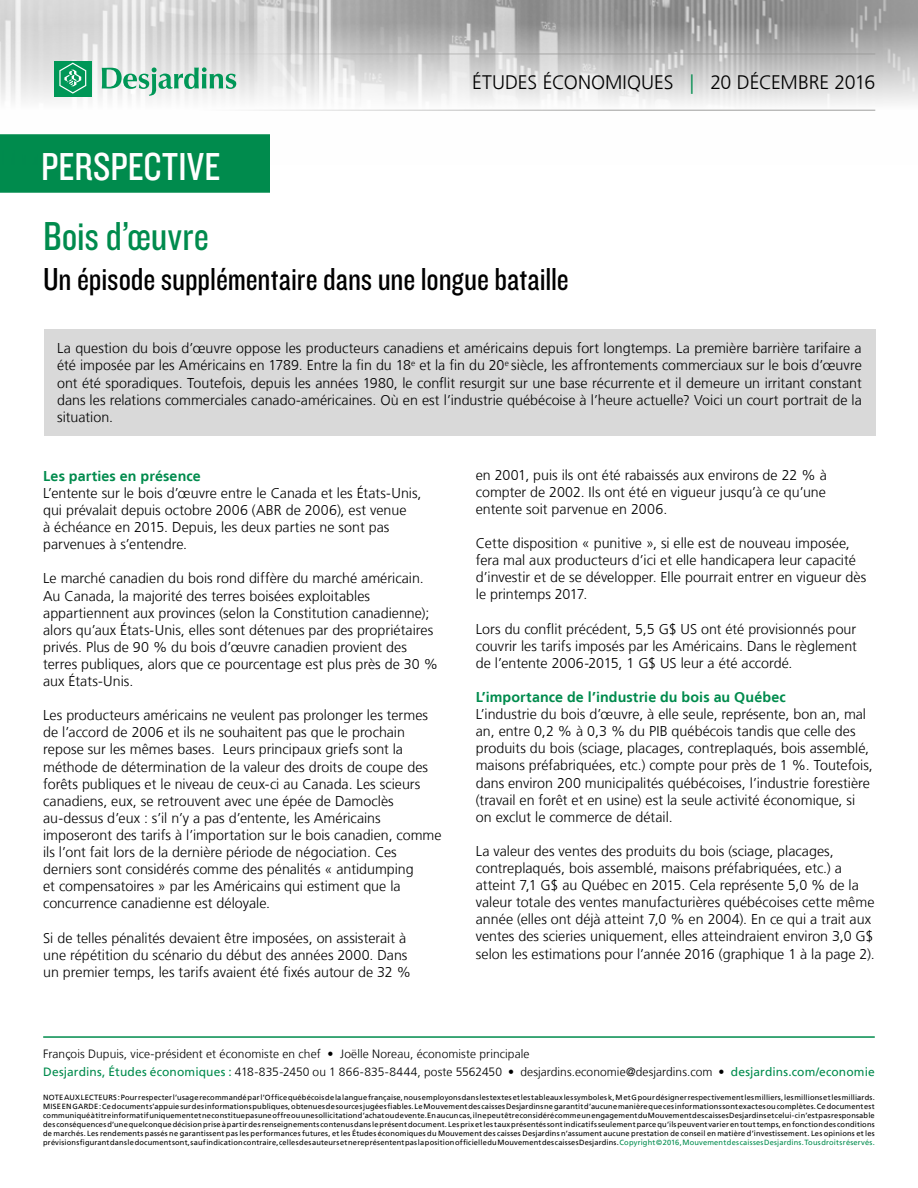
<style>
.page{position:relative;width:918px;height:1188px;background:#fff}
.page>*{position:absolute;margin:0;border:0;box-sizing:border-box;transform-origin:0 0}
.t1{font:42px "Knockout 29 Junior Ltweight";color:#008b4d}
.t2{font:40.5px "Knockout 29 Junior Ltweight";letter-spacing:.005em;color:#fff}
.t3{font:33px "Knockout 29 Junior Ltweight";letter-spacing:-.005em;color:#000}
.t4{font:300 19.5px "Frutiger LT";letter-spacing:-.005em;color:#000}
.t5{font:300 14.25px/17.1px "Frutiger LT";color:#000}
.t6{font:700 14.25px "Frutiger LT";letter-spacing:.01em;color:#008b4d}
.t7{font:300 12px/18.1px "Frutiger LT";letter-spacing:.005em;color:#000}
.t8{font:7.5px/9px "Frutiger LT";letter-spacing:.025em;color:#000;text-align:justify}
.s1{color:#008b4d}
.s2{font-weight:400;color:#008b4d}
</style>
<div class="page">
<div style="left:0;top:135px;width:269px;height:57px;background:#008b4d"></div>
<div style="left:0;top:134px;width:270px;height:59px;border:2px solid #008b4d"></div>
<hr style="left:43px;top:1036px;width:832px;height:2px;background:#008b4d">
<img style="left:0;top:0;width:918px;height:164px">
<hr style="left:43px;top:54px;width:832px;height:1px;background:#9d9d9c">
<hr style="left:43px;top:110px;width:832px;height:1px;background:#9d9d9c">
<div style="left:54px;top:61px;width:38px;height:36px;background:#009757"></div>
<svg style="left:59px;top:63px;width:27px;height:31px"></svg>
<svg style="left:102px;top:67px;width:134px;height:29px"></svg>
<div style="left:44px;top:329px;width:831px;height:106px;background:#d9d9d9"></div>
<h2 class="t2" style="left:41px;top:140px;width:181px">PERSPECTIVE</h2>
<h3 class="t4" style="left:472px;top:72px;width:405px">ÉTUDES ÉCONOMIQUES <span class="s1">|</span> 20 DÉCEMBRE 2016</h3>
<h1 class="t1" style="left:43px;top:209px;width:167px">Bois d’œuvre</h1>
<h3 class="t3" style="left:43px;top:257px;width:527px">Un épisode supplémentaire dans une longue bataille</h3>
<p class="t5" style="left:57px;top:340px;width:806px;text-align:justify">La question du bois d’œuvre oppose les producteurs canadiens et américains depuis fort longtemps. La première barrière tarifaire a été imposée par les Américains en 1789. Entre la fin du 18<sup>e</sup> et la fin du 20<sup>e</sup> siècle, les affrontements commerciaux sur le bois d’œuvre ont été sporadiques. Toutefois, depuis les années 1980, le conflit resurgit sur une base récurrente et il demeure un irritant constant dans les relations commerciales canado-américaines. Où en est l’industrie québécoise à l’heure actuelle? Voici un court portrait de la situation.</p>
<p class="t6" style="left:43px;top:468px;width:159px">Les parties en présence</p>
<p class="t5" style="left:43px;top:485px;width:380px">L’entente sur le bois d’œuvre entre le Canada et les États‑Unis, qui prévalait depuis octobre 2006 (ABR de 2006), est venue<br>à échéance en 2015. Depuis, les deux parties ne sont pas parvenues à s’entendre.</p>
<p class="t5" style="left:43px;top:570px;width:396px">Le marché canadien du bois rond diffère du marché américain.<br>Au Canada, la majorité des terres boisées exploitables appartiennent aux provinces (selon la Constitution canadienne); alors qu’aux États-Unis, elles sont détenues par des propriétaires privés. Plus de 90 % du bois d’œuvre canadien provient des terres publiques, alors que ce pourcentage est plus près de 30 % aux États-Unis.</p>
<p class="t5" style="left:43px;top:707px;width:400px">Les producteurs américains ne veulent pas prolonger les termes de l’accord de 2006 et ils ne souhaitent pas que le prochain repose sur les mêmes bases. Leurs principaux griefs sont la méthode de détermination de la valeur des droits de coupe des forêts publiques et le niveau de ceux-ci au Canada. Les scieurs canadiens, eux, se retrouvent avec une épée de Damoclès au-dessus d’eux : s’il n’y a pas d’entente, les Américains imposeront des tarifs à l’importation sur le bois canadien, comme ils l’ont fait lors de la dernière période de négociation. Ces derniers sont considérés comme des pénalités « antidumping<br>et compensatoires » par les Américains qui estiment que la concurrence canadienne est déloyale.</p>
<p class="t5" style="left:43px;top:929px;width:369px">Si de telles pénalités devaient être imposées, on assisterait à une répétition du scénario du début des années 2000. Dans un premier temps, les tarifs avaient été fixés autour de 32 %</p>
<p class="t5" style="left:476px;top:466px;width:352px;text-align:justify">en 2001, puis ils ont été rabaissés aux environs de 22 % à compter de 2002. Ils ont été en vigueur jusqu’à ce qu’une entente soit parvenue en 2006.</p>
<p class="t5" style="left:476px;top:535px;width:392px">Cette disposition « punitive », si elle est de nouveau imposée, fera mal aux producteurs d’ici et elle handicapera leur capacité d’investir et de se développer. Elle pourrait entrer en vigueur dès le printemps 2017.</p>
<p class="t5" style="left:476px;top:620px;width:383px;text-align:justify">Lors du conflit précédent, 5,5 G$ US ont été provisionnés pour couvrir les tarifs imposés par les Américains. Dans le règlement de l’entente 2006-2015, 1 G$ US leur a été accordé.</p>
<p class="t6" style="left:476px;top:689px;width:311px">L’importance de l’industrie du bois au Québec</p>
<p class="t5" style="left:476px;top:706px;width:399px">L’industrie du bois d’œuvre, à elle seule, représente, bon an, mal an, entre 0,2 % à 0,3 % du PIB québécois tandis que celle des produits du bois (sciage, placages, contreplaqués, bois assemblé, maisons préfabriquées, etc.) compte pour près de 1 %. Toutefois, dans environ 200 municipalités québécoises, l’industrie forestière (travail en forêt et en usine) est la seule activité économique, si on exclut le commerce de détail.</p>
<p class="t5" style="left:476px;top:843px;width:400px">La valeur des ventes des produits du bois (sciage, placages, contreplaqués, bois assemblé, maisons préfabriquées, etc.) a atteint 7,1 G$ au Québec en 2015. Cela représente 5,0 % de la valeur totale des ventes manufacturières québécoises cette même année (elles ont déjà atteint 7,0 % en 2004). En ce qui a trait aux ventes des scieries uniquement, elles atteindraient environ 3,0 G$ selon les estimations pour l’année 2016 (graphique 1 à la page 2).</p>
<p class="t7" style="left:43px;top:1045px;width:833px">François Dupuis, vice-président et économiste en chef • Joëlle Noreau, économiste principale<br><span class="s2">Desjardins, Études économiques :</span> 418-835-2450 ou 1 866-835-8444, poste 5562450 • desjardins.economie@desjardins.com • <span class="s2">desjardins.com/economie</span></p>
<p class="t8" style="left:43px;top:1093px;width:833px">NOTE AUX LECTEURS: Pour respecter l’usage recommandé par l’Office québécois de la langue française, nous employons dans les textes et les tableaux les symboles k, M et G pour désigner respectivement les milliers, les millions et les milliards.<br>MISE EN GARDE: Ce document s’appuie sur des informations publiques, obtenues de sources jugées fiables. Le Mouvement des caisses Desjardins ne garantit d’aucune manière que ces informations sont exactes ou complètes. Ce document est communiqué à titre informatif uniquement et ne constitue pas une offre ou une sollicitation d’achat ou de vente. En aucun cas, il ne peut être considéré comme un engagement du Mouvement des caisses Desjardins et celui-ci n’est pas responsable des conséquences d’une quelconque décision prise à partir des renseignements contenus dans le présent document. Les prix et les taux présentés sont indicatifs seulement parce qu’ils peuvent varier en tout temps, en fonction des conditions de marchés. Les rendements passés ne garantissent pas les performances futures, et les Études économiques du Mouvement des caisses Desjardins n’assument aucune prestation de conseil en matière d’investissement. Les opinions et les prévisions figurant dans le document sont, sauf indication contraire, celles des auteurs et ne représentent pas la position officielle du Mouvement des caisses Desjardins. <span class="s1">Copyright©2016, Mouvement des caisses Desjardins. Tous droits réservés.</span></p>
</div>
